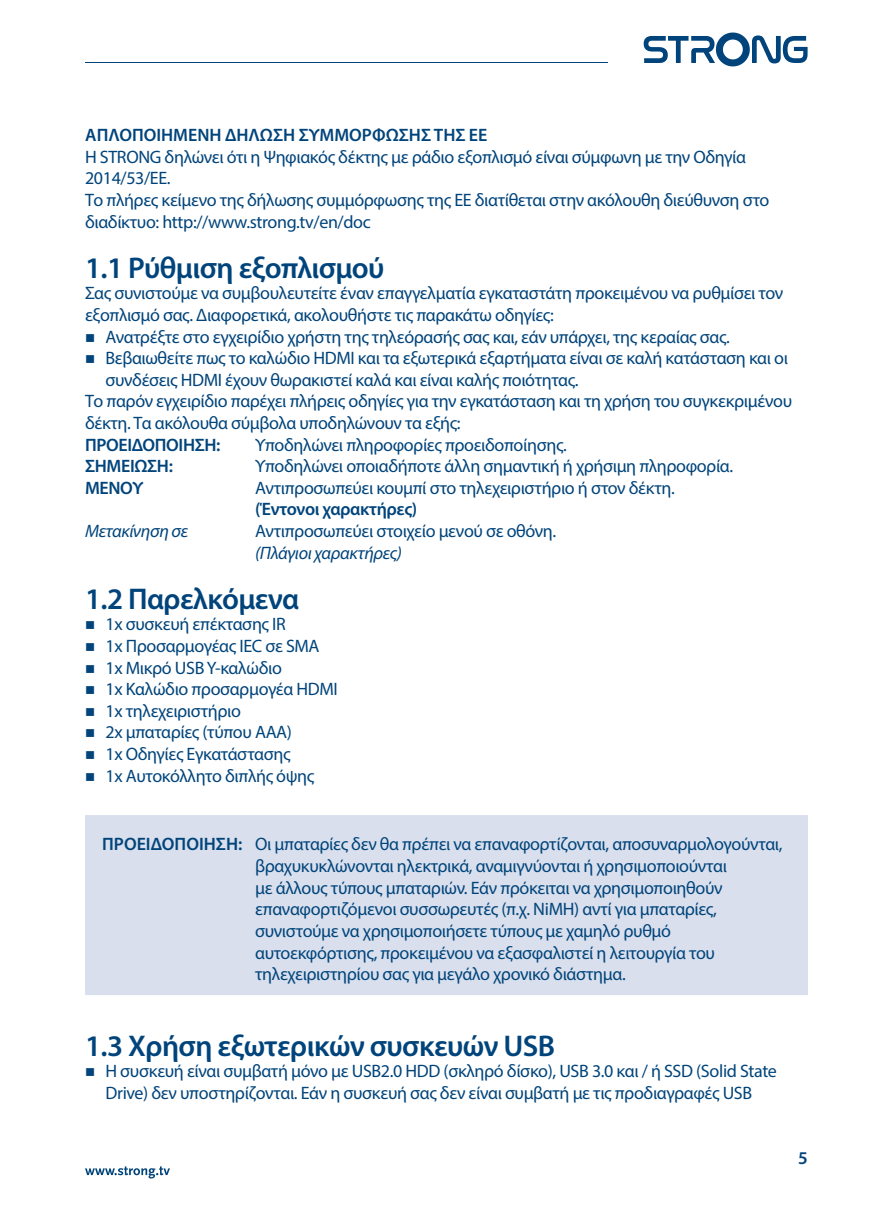
<style>
.page{position:relative;width:893px;height:1217px;background:#fff}
.page>*{position:absolute;margin:0;border:0;box-sizing:border-box;transform-origin:0 0}
.t1{font:600 30px "Myriad Pro";letter-spacing:-.02em;color:#00447b}
.t2{font:18px/21.6px "Myriad Pro";letter-spacing:-.02em;color:#00447b}
.t3{font:600 18px "Myriad Pro";letter-spacing:-.02em;color:#00447b}
.t4{font:600 18px "Myriad Pro";color:#00447b}
.t5{font:italic 18px "Myriad Pro";letter-spacing:-.02em;color:#00447b}
.s1{font-weight:600}
</style>
<div class="page">
<div style="left:85px;top:814px;width:723px;height:180px;background:#d9dfec"></div>
<svg style="left:85px;top:1166px;width:85px;height:12px"></svg>
<hr style="left:85px;top:62px;width:523px;height:1px;background:#00447b">
<svg style="left:644px;top:33px;width:164px;height:33px"></svg>
<p class="t4" style="left:85px;top:124px;width:404px">ΑΠΛΟΠΟΙΗΜΕΝΗ ΔΗΛΩΣΗ ΣΥΜΜΟΡΦΩΣΗΣ ΤΗΣ ΕΕ</p>
<p class="t2" style="left:85px;top:146px;width:686px">Η STRONG δηλώνει ότι η Ψηφιακός δέκτης με ράδιο εξοπλισμό είναι σύμφωνη με την Οδηγία 2014/53/ΕΕ.<br>Το πλήρες κείμενο της δήλωσης συμμόρφωσης της ΕΕ διατίθεται στην ακόλουθη διεύθυνση στο διαδίκτυο: http://www.strong.tv/en/doc</p>
<h1 class="t1" style="left:85px;top:248px;width:301px">1.1 Ρύθμιση εξοπλισμού</h1>
<p class="t2" style="left:85px;top:282px;width:700px">Σας συνιστούμε να συμβουλευτείτε έναν επαγγελματία εγκαταστάτη προκειμένου να ρυθμίσει τον</p>
<p class="t2" style="left:85px;top:304px;width:470px">εξοπλισμό σας. Διαφορετικά, ακολουθήστε τις παρακάτω οδηγίες:</p>
<p class="t2" style="left:105px;top:325px;width:626px">Ανατρέξτε στο εγχειρίδιο χρήστη της τηλεόρασής σας και, εάν υπάρχει, της κεραίας σας.</p>
<p class="t2" style="left:105px;top:347px;width:684px">Βεβαιωθείτε πως το καλώδιο HDMI και τα εξωτερικά εξαρτήματα είναι σε καλή κατάσταση και οι</p>
<p class="t2" style="left:105px;top:368px;width:475px">συνδέσεις HDMI έχουν θωρακιστεί καλά και είναι καλής ποιότητας.</p>
<p class="t2" style="left:85px;top:390px;width:708px">Το παρόν εγχειρίδιο παρέχει πλήρεις οδηγίες για την εγκατάσταση και τη χρήση του συγκεκριμένου</p>
<p class="t2" style="left:85px;top:412px;width:377px">δέκτη. Τα ακόλουθα σύμβολα υποδηλώνουν τα εξής:</p>
<p class="t3" style="left:85px;top:433px;width:137px">ΠΡΟΕΙΔΟΠΟΙΗΣΗ:</p>
<p class="t2" style="left:255px;top:433px;width:313px">Υποδηλώνει πληροφορίες προειδοποίησης.</p>
<p class="t3" style="left:85px;top:454px;width:89px">ΣΗΜΕΙΩΣΗ:</p>
<p class="t2" style="left:255px;top:455px;width:480px">Υποδηλώνει οποιαδήποτε άλλη σημαντική ή χρήσιμη πληροφορία.</p>
<p class="t3" style="left:85px;top:476px;width:60px">ΜΕΝΟΥ</p>
<p class="t2" style="left:255px;top:476px;width:421px">Αντιπροσωπεύει κουμπί στο τηλεχειριστήριο ή στον δέκτη.</p>
<p class="t3" style="left:255px;top:498px;width:164px">(Έντονοι χαρακτήρες)</p>
<p class="t5" style="left:85px;top:520px;width:105px">Μετακίνηση σε</p>
<p class="t2" style="left:255px;top:520px;width:303px">Αντιπροσωπεύει στοιχείο μενού σε οθόνη.</p>
<p class="t5" style="left:255px;top:541px;width:148px">(Πλάγιοι χαρακτήρες)</p>
<h1 class="t1" style="left:85px;top:579px;width:216px">1.2 Παρελκόμενα</h1>
<p class="t2" style="left:105px;top:613px;width:234px">1x συσκευή επέκτασης IR<br>1x Προσαρμογέας IEC σε SMA<br>1x Μικρό USB Y-καλώδιο<br>1x Καλώδιο προσαρμογέα HDMI<br>1x τηλεχειριστήριο<br>2x μπαταρίες (τύπου AAA)<br>1x Οδηγίες Εγκατάστασης<br>1x Αυτοκόλλητο διπλής όψης</p>
<p class="t2" style="left:255px;top:833px;width:529px;text-indent:-153px"><span class="s1">ΠΡΟΕΙ ΔΟΠΟΊΗ ΣΗ:</span> Οι μπαταρίες δεν θα πρέπει να επαναφορτίζονται, αποσυναρμολογούνται, βραχυκυκλώνονται ηλεκτρικά, αναμιγνύονται ή χρησιμοποιούνται<br>με άλλους τύπους μπαταριών. Εάν πρόκειται να χρησιμοποιηθούν επαναφορτιζόμενοι συσσωρευτές (π.χ. NiMH) αντί για μπαταρίες, συνιστούμε να χρησιμοποιήσετε τύπους με χαμηλό ρυθμό αυτοεκφόρτισης, προκειμένου να εξασφαλιστεί η λειτουργία του τηλεχειριστηρίου σας για μεγάλο χρονικό διάστημα.</p>
<h1 class="t1" style="left:85px;top:1026px;width:472px">1.3 Χρήση εξωτερικών συσκευών USB</h1>
<p class="t2" style="left:105px;top:1059px;width:673px">Η συσκευή είναι συμβατή μόνο με USB2.0 HDD (σκληρό δίσκο), USB 3.0 και / ή SSD (Solid State<br>Drive) δεν υποστηρίζονται. Εάν η συσκευή σας δεν είναι συμβατή με τις προδιαγραφές USB</p>
<p class="t3" style="left:798px;top:1146px;width:11px">5</p>
</div>
